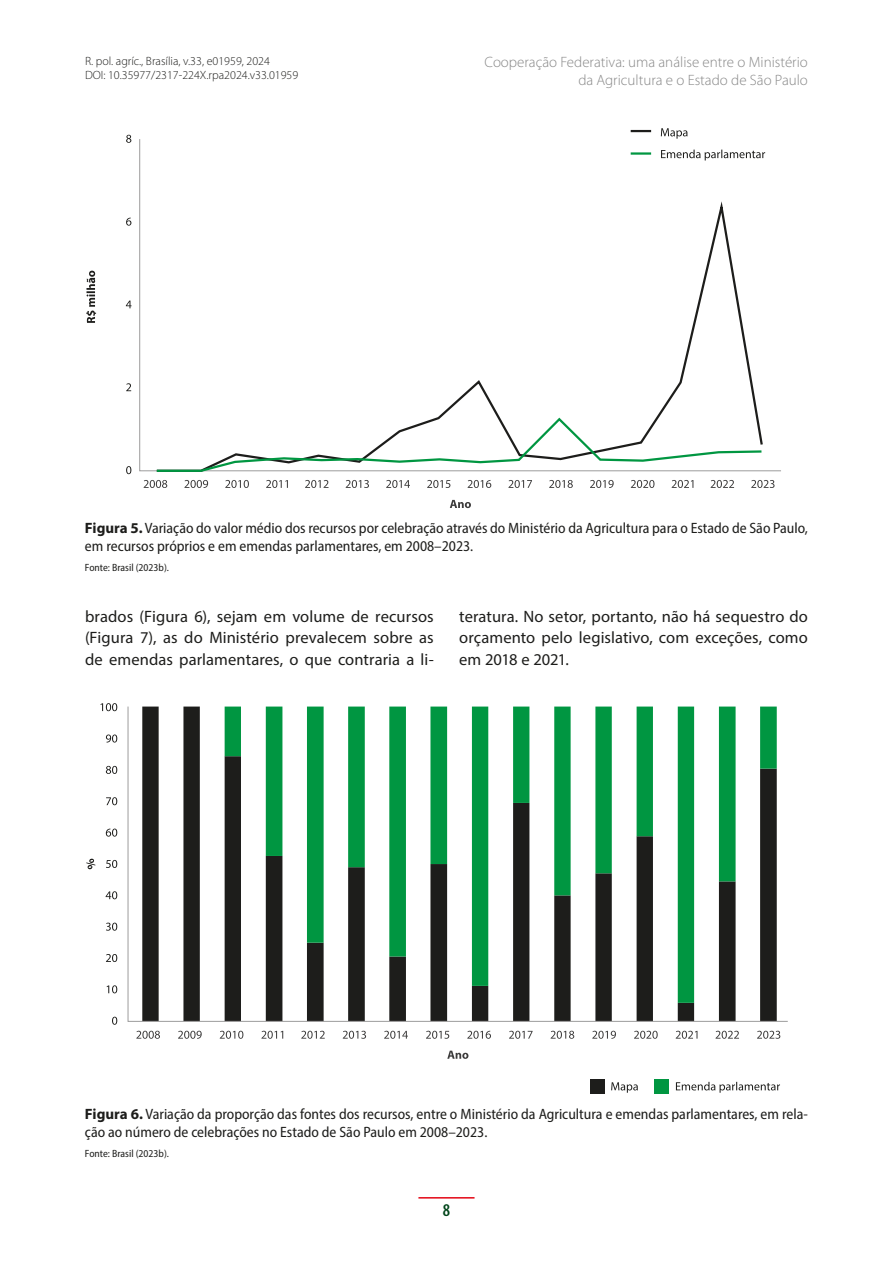
<style>
.page{position:relative;width:893px;height:1263px;background:#fff}
.page>*{position:absolute;margin:0;border:0;box-sizing:border-box;transform-origin:0 0}
.t1{font:600 condensed 18px "Myriad Pro";color:#00451a}
.t2{font:16.5px/21.5px "Myriad Pro";letter-spacing:.005em;color:#1d1d1b;text-align:justify}
.t3{font:semi-condensed 15px/18px "Myriad Pro";color:#1d1d1b}
.t4{font:300 15px/18px "Myriad Pro";color:#878787;text-align:right}
.t5{font:300 12px/14.4px "Myriad Pro";color:#1d1d1b}
.t6{font:semi-condensed 10.5px "Myriad Pro";color:#1d1d1b}
.s1{font-weight:700;font-stretch:normal}
</style>
<div class="page">
<hr style="left:418px;top:1197px;width:57px;height:1px;background:#e30614">
<svg style="left:126px;top:135px;width:6px;height:339px"></svg>
<svg style="left:144px;top:480px;width:23px;height:8px"></svg>
<svg style="left:184px;top:480px;width:24px;height:8px"></svg>
<svg style="left:225px;top:480px;width:24px;height:8px"></svg>
<svg style="left:266px;top:480px;width:22px;height:8px"></svg>
<svg style="left:305px;top:480px;width:23px;height:8px"></svg>
<svg style="left:346px;top:480px;width:23px;height:8px"></svg>
<svg style="left:386px;top:480px;width:24px;height:8px"></svg>
<svg style="left:427px;top:480px;width:23px;height:8px"></svg>
<svg style="left:468px;top:480px;width:23px;height:8px"></svg>
<svg style="left:508px;top:480px;width:24px;height:8px"></svg>
<svg style="left:549px;top:480px;width:24px;height:8px"></svg>
<svg style="left:590px;top:480px;width:24px;height:8px"></svg>
<svg style="left:631px;top:480px;width:23px;height:8px"></svg>
<svg style="left:672px;top:480px;width:21px;height:8px"></svg>
<svg style="left:711px;top:480px;width:23px;height:8px"></svg>
<svg style="left:751px;top:480px;width:23px;height:8px"></svg>
<svg style="left:450px;top:500px;width:21px;height:8px"></svg>
<svg style="left:86px;top:271px;width:10px;height:52px"></svg>
<svg style="left:661px;top:150px;width:104px;height:10px"></svg>
<svg style="left:661px;top:128px;width:26px;height:11px"></svg>
<hr style="left:631px;top:130px;width:20px;height:2px;background:#1d1d1b">
<hr style="left:631px;top:152px;width:20px;height:3px;background:#009641">
<svg style="left:439px;top:201px;width:319px;height:215px"></svg>
<svg style="left:155px;top:416px;width:609px;height:56px"></svg>
<div style="left:590px;top:1080px;width:14px;height:14px;background:#1d1d1b"></div>
<svg style="left:611px;top:1082px;width:27px;height:11px"></svg>
<div style="left:655px;top:1080px;width:14px;height:14px;background:#009641"></div>
<svg style="left:676px;top:1082px;width:104px;height:11px"></svg>
<svg style="left:127px;top:706px;width:661px;height:316px"></svg>
<svg style="left:101px;top:703px;width:16px;height:322px"></svg>
<svg style="left:86px;top:858px;width:9px;height:11px"></svg>
<svg style="left:136px;top:1031px;width:24px;height:8px"></svg>
<svg style="left:178px;top:1031px;width:24px;height:8px"></svg>
<svg style="left:220px;top:1031px;width:23px;height:8px"></svg>
<svg style="left:261px;top:1031px;width:22px;height:8px"></svg>
<svg style="left:301px;top:1031px;width:24px;height:8px"></svg>
<svg style="left:343px;top:1031px;width:23px;height:8px"></svg>
<svg style="left:384px;top:1031px;width:24px;height:8px"></svg>
<svg style="left:426px;top:1031px;width:23px;height:8px"></svg>
<svg style="left:467px;top:1031px;width:24px;height:8px"></svg>
<svg style="left:509px;top:1031px;width:24px;height:8px"></svg>
<svg style="left:551px;top:1031px;width:23px;height:8px"></svg>
<svg style="left:592px;top:1031px;width:24px;height:8px"></svg>
<svg style="left:634px;top:1031px;width:24px;height:8px"></svg>
<svg style="left:676px;top:1031px;width:21px;height:8px"></svg>
<svg style="left:715px;top:1031px;width:24px;height:8px"></svg>
<svg style="left:757px;top:1031px;width:23px;height:8px"></svg>
<svg style="left:447px;top:1051px;width:21px;height:8px"></svg>
<p class="t5" style="left:85px;top:54px;width:215px">R. pol. agríc., Brasília, v.33, e01959, 2024<br>DOI: 10.35977/2317-224X.rpa2024.v33.01959</p>
<p class="t4" style="left:484px;top:53px;width:325px">Cooperação Federativa: uma análise entre o Ministério da Agricultura e o Estado de São Paulo</p>
<p class="t3" style="left:85px;top:518px;width:724px"><span class="s1">Figura 5.</span> Variação do valor médio dos recursos por celebração através do Ministério da Agricultura para o Estado de São Paulo, em recursos próprios e em emendas parlamentares, em 2008–2023.</p>
<p class="t6" style="left:85px;top:561px;width:86px">Fonte: Brasil (2023b).</p>
<p class="t2" style="left:85px;top:605px;width:350px">brados (Figura 6), sejam em volume de recursos (Figura 7), as do Ministério prevalecem sobre as de emendas parlamentares, o que contraria a li-</p>
<p class="t2" style="left:459px;top:605px;width:350px">teratura. No setor, portanto, não há sequestro do orçamento pelo legislativo, com exceções, como em 2018 e 2021.</p>
<p class="t3" style="left:85px;top:1104px;width:724px"><span class="s1">Figura 6.</span> Variação da proporção das fontes dos recursos, entre o Ministério da Agricultura e emendas parlamentares, em rela&shy;ção ao número de celebrações no Estado de São Paulo em 2008–2023.</p>
<p class="t6" style="left:85px;top:1147px;width:86px">Fonte: Brasil (2023b).</p>
<p class="t1" style="left:443px;top:1200px;width:9px">8</p>
</div>
